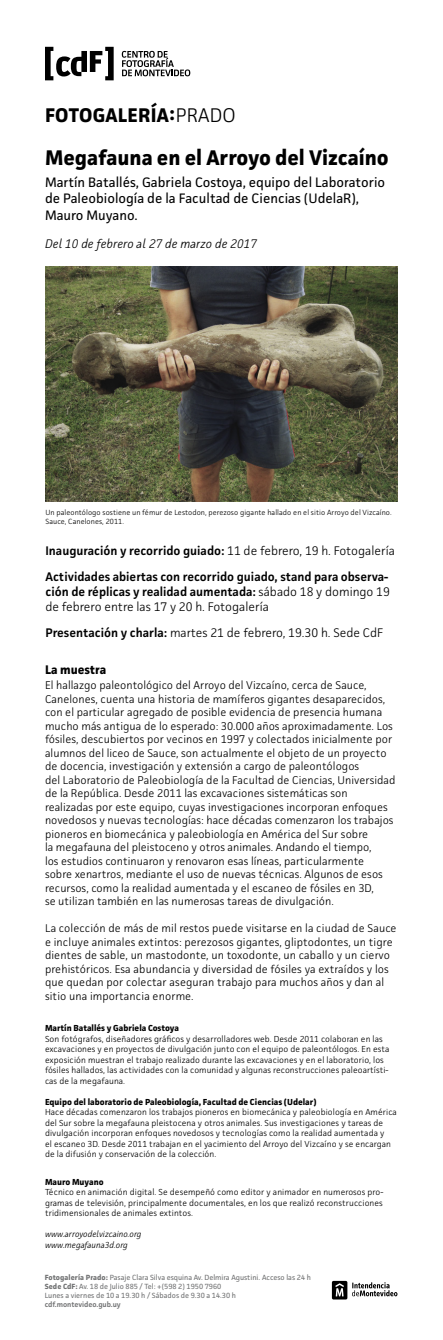
<style>
.page{position:relative;width:443px;height:1340px;background:#fff}
.page>*{position:absolute;margin:0;border:0;box-sizing:border-box;transform-origin:0 0}
.t1{font:700 21.25px "Facit";color:#000}
.t2{font:700 19.88px "Facit";letter-spacing:.01em;color:#000}
.t3{font:13.75px/16.5px "Facit";color:#000}
.t4{font:300 12.5px/15px "Facit";color:#000}
.t5{font:600 12.5px/25.6px "Facit";color:#000}
.t6{font:italic 300 12.5px "Facit";letter-spacing:.01em;color:#000}
.t7{font:700 12.5px "Facit";color:#000}
.t8{font:300 11.25px/13.5px "Facit";letter-spacing:.005em;color:#000}
.t9{font:300 8.75px/10.5px "Facit";letter-spacing:.01em;color:#000}
.t10{font:700 8.75px "Facit";color:#000}
.t11{font:italic 300 8.75px/10.5px "Facit";letter-spacing:.01em;color:#000}
.t12{font:7.5px/9px "Facit";color:#707172}
.t13{font:300 7.5px/9px "Facit";letter-spacing:.01em;color:#000}
.t14{font:600 7.5px "Facit";color:#707172}
.s1{font-weight:300}
.s2{font-weight:600}
.s3{font-weight:700}
</style>
<div class="page">
<img style="left:45px;top:267px;width:353px;height:235px">
<svg style="left:45px;top:47px;width:69px;height:33px"></svg>
<svg style="left:122px;top:51px;width:68px;height:25px"></svg>
<svg style="left:332px;top:1280px;width:65px;height:19px"></svg>
<h2 class="t2" style="left:45px;top:103px;width:192px">FOTOGALERÍA:<span class="s1">PRADO</span></h2>
<h1 class="t1" style="left:45px;top:144px;width:345px">Megafauna en el Arroyo del Vizcaíno</h1>
<p class="t3" style="left:45px;top:173px;width:342px">Martín Batallés, Gabriela Costoya, equipo del Laboratorio de Paleobiología de la Facultad de Ciencias (UdelaR),<br>Mauro Muyano.</p>
<p class="t6" style="left:45px;top:236px;width:213px">Del 10 de febrero al 27 de marzo de 2017</p>
<p class="t13" style="left:45px;top:508px;width:348px">Un paleontólogo sostiene un fémur de Lestodon, perezoso gigante hallado en el sitio Arroyo del Vizcaíno.<br>Sauce, Canelones, 2011.</p>
<p class="t5" style="left:45px;top:538px;width:351px">Inauguración y recorrido guiado: <span class="s1">11 de febrero, 19 h. Fotogalería<br></span>Actividades abiertas con recorrido guiado, stand para observa-</p>
<p class="t4" style="left:45px;top:584px;width:346px"><span class="s2">ción de réplicas y realidad aumentada:</span> sábado 18 y domingo 19 de febrero entre las 17 y 20 h. Fotogalería</p>
<p class="t4" style="left:45px;top:624px;width:339px"><span class="s2">Presentación y charla:</span> martes 21 de febrero, 19.30 h. Sede CdF</p>
<p class="t7" style="left:45px;top:661px;width:63px">La muestra</p>
<p class="t8" style="left:45px;top:678px;width:352px">El hallazgo paleontológico del Arroyo del Vizcaíno, cerca de Sauce, Canelones, cuenta una historia de mamíferos gigantes desaparecidos, con el particular agregado de posible evidencia de presencia humana mucho más antigua de lo esperado: 30.000 años aproximadamente. Los fósiles, descubiertos por vecinos en 1997 y colectados inicialmente por alumnos del liceo de Sauce, son actualmente el objeto de un proyecto de docencia, investigación y extensión a cargo de paleontólogos<br>del Laboratorio de Paleobiología de la Facultad de Ciencias, Universidad de la República. Desde 2011 las excavaciones sistemáticas son realizadas por este equipo, cuyas investigaciones incorporan enfoques novedosos y nuevas tecnologías: hace décadas comenzaron los trabajos pioneros en biomecánica y paleobiología en América del Sur sobre<br>la megafauna del pleistoceno y otros animales. Andando el tiempo,<br>los estudios continuaron y renovaron esas líneas, particularmente<br>sobre xenartros, mediante el uso de nuevas técnicas. Algunos de esos recursos, como la realidad aumentada y el escaneo de fósiles en 3D,<br>se utilizan también en las numerosas tareas de divulgación.</p>
<p class="t8" style="left:45px;top:921px;width:353px">La colección de más de mil restos puede visitarse en la ciudad de Sauce e incluye animales extintos: perezosos gigantes, gliptodontes, un tigre dientes de sable, un mastodonte, un toxodonte, un caballo y un ciervo prehistóricos. Esa abundancia y diversidad de fósiles ya extraídos y los que quedan por colectar aseguran trabajo para muchos años y dan al sitio una importancia enorme.</p>
<p class="t10" style="left:45px;top:1022px;width:135px">Martín Batallés y Gabriela Costoya</p>
<p class="t9" style="left:45px;top:1033px;width:346px">Son fotógrafos, diseñadores gráficos y desarrolladores web. Desde 2011 colaboran en las excavaciones y en proyectos de divulgación junto con el equipo de paleontólogos. En esta exposición muestran el trabajo realizado durante las excavaciones y en el laboratorio, los fósiles hallados, las actividades con la comunidad y algunas reconstrucciones paleoartísti&shy;cas de la megafauna.</p>
<p class="t10" style="left:45px;top:1096px;width:273px">Equipo del laboratorio de Paleobiología, Facultad de Ciencias (Udelar)</p>
<p class="t9" style="left:45px;top:1106px;width:353px">Hace décadas comenzaron los trabajos pioneros en biomecánica y paleobiología en América del Sur sobre la megafauna pleistocena y otros animales. Sus investigaciones y tareas de divulgación incorporan enfoques novedosos y tecnologías como la realidad aumentada y<br>el escaneo 3D. Desde 2011 trabajan en el yacimiento del Arroyo del Vizcaíno y se encargan de la difusión y conservación de la colección.</p>
<p class="t10" style="left:45px;top:1176px;width:60px">Mauro Muyano</p>
<p class="t9" style="left:45px;top:1186px;width:340px;text-align:justify">Técnico en animación digital. Se desempeñó como editor y animador en numerosos pro&shy;gramas de televisión, principalmente documentales, en los que realizó reconstrucciones tridimensionales de animales extintos.</p>
<p class="t11" style="left:45px;top:1228px;width:98px">www.arroyodelvizcaino.org www.megafauna3d.org</p>
<p class="t12" style="left:45px;top:1272px;width:268px"><span class="s3">Fotogalería Prado:</span> Pasaje Clara Silva esquina Av. Delmira Agustini. Acceso las 24 h<br><span class="s3">Sede CdF:</span> Av. 18 de Julio 885 / Tel: +(598 2) 1950 7960<br>Lunes a viernes de 10 a 19.30 h / Sábados de 9.30 a 14.30 h</p>
<p class="t14" style="left:45px;top:1299px;width:78px">cdf.montevideo.gub.uy</p>
</div>
